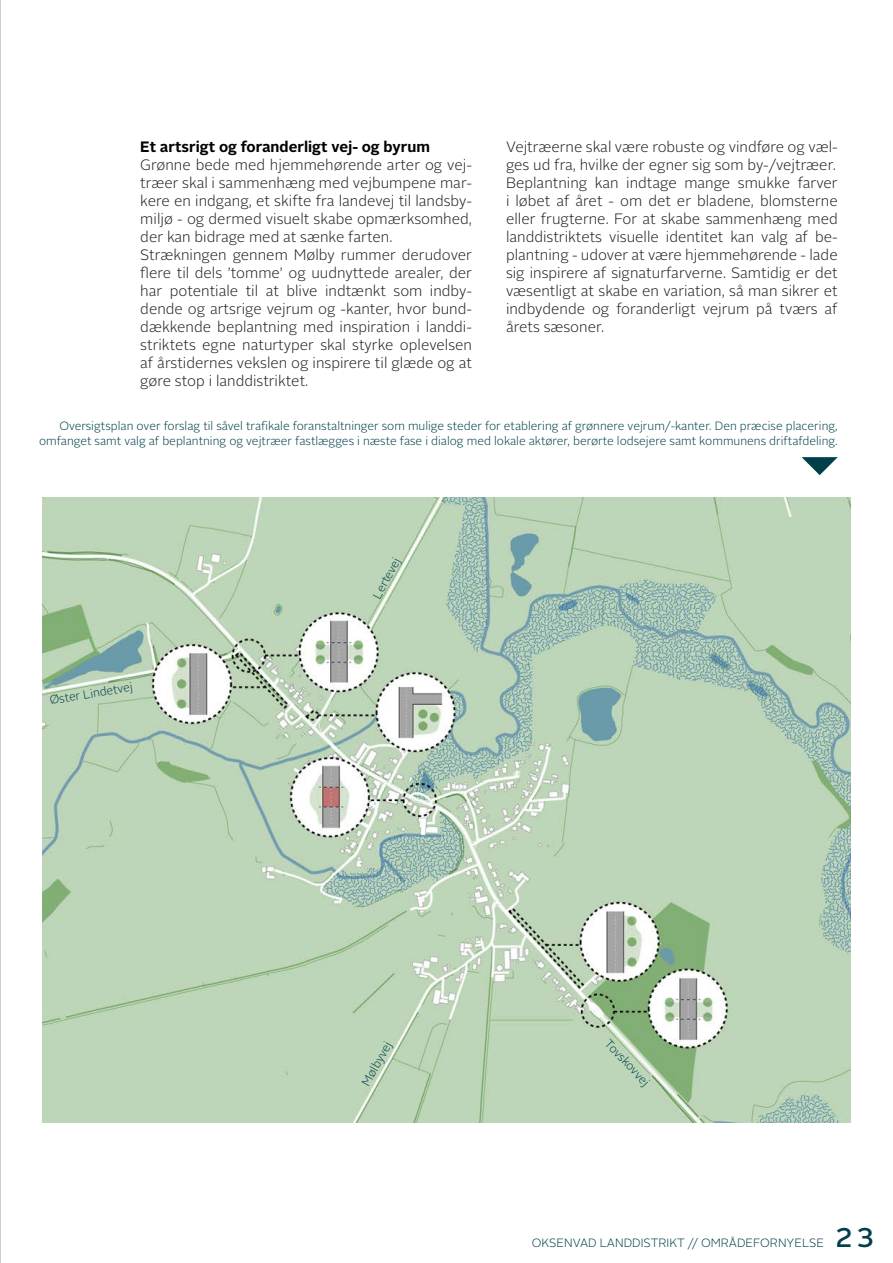
<style>
.page{position:relative;width:893px;height:1263px;background:#fff}
.page>*{position:absolute;margin:0;border:0;box-sizing:border-box;transform-origin:0 0}
.t1{font:500 27px "Alright Sans";color:#00404a}
._03_Brødtekst{font:300 15px/18px "Alright Sans";color:#231f20;text-align:justify}
.t2{font:700 15px "Alright Sans";color:#000001}
._03_Billedtekster{font:300 12px/14.4px "Alright Sans";color:#00404a;text-align:right}
.Sidefod{font:300 12px "Alright Sans";color:#00404a}
</style>
<div class="page">
<hr style="left:0;top:0;width:1px;height:1263px;background:#000">
<svg style="left:802px;top:457px;width:36px;height:18px"></svg>
<img style="left:43px;top:497px;width:807px;height:626px">
<p class="t2" style="left:140px;top:136px;width:291px">Et artsrigt og foranderligt vej- og byrum</p>
<p class="_03_Brødtekst" style="left:140px;top:156px;width:333px">Grønne bede med hjemmehørende arter og vej&shy;træer skal i sammenhæng med vejbumpene mar&shy;kere en indgang, et skifte fra landevej til landsby&shy;miljø - og dermed visuelt skabe opmærksomhed, der kan bidrage med at sænke farten.</p>
<p class="_03_Brødtekst" style="left:140px;top:246px;width:333px">Strækningen gennem Mølby rummer derudover flere til dels ’tomme’ og uudnyttede arealer, der har potentiale til at blive indtænkt som indby&shy;dende og artsrige vejrum og -kanter, hvor bund&shy;dækkende beplantning med inspiration i landdi&shy;striktets egne naturtyper skal styrke oplevelsen af årstidernes vekslen og inspirere til glæde og at gøre stop i landdistriktet.</p>
<p class="_03_Brødtekst" style="left:506px;top:138px;width:333px">Vejtræerne skal være robuste og vindføre og væl&shy;ges ud fra, hvilke der egner sig som by-/vejtræer.</p>
<p class="_03_Brødtekst" style="left:506px;top:174px;width:333px">Beplantning kan indtage mange smukke farver i løbet af året - om det er bladene, blomsterne eller frugterne. For at skabe sammenhæng med landdistriktets visuelle identitet kan valg af be&shy;plantning - udover at være hjemmehørende - lade sig inspirere af signaturfarverne. Samtidig er det væsentligt at skabe en variation, så man sikrer et indbydende og foranderligt vejrum på tværs af årets sæsoner.</p>
<p class="_03_Billedtekster" style="left:39px;top:419px;width:800px">Oversigtsplan over forslag til såvel trafikale foranstaltninger som mulige steder for etablering af grønnere vejrum/-kanter. Den præcise placering, omfanget samt valg af beplantning og vejtræer fastlægges i næste fase i dialog med lokale aktører, berørte lodsejere samt kommunens driftafdeling.</p>
<p class="Sidefod" style="left:48px;top:693px;width:86px;rotate:-10deg">Øster Lindetvej</p>
<p class="Sidefod" style="left:369px;top:594px;width:46px;rotate:-62deg">Lertevej</p>
<p class="Sidefod" style="left:358px;top:1080px;width:50px;rotate:-60deg">Mølbyvej</p>
<p class="Sidefod" style="left:613px;top:1035px;width:61px;rotate:47deg">Tovskovvej</p>
<p class="_03_Billedtekster" style="left:532px;top:1235px;width:294px">OKSENVAD LANDDISTRIKT // OMRÅDEFORNYELSE</p>
<h1 class="t1" style="left:836px;top:1219px;width:40px">23</h1>
</div>
